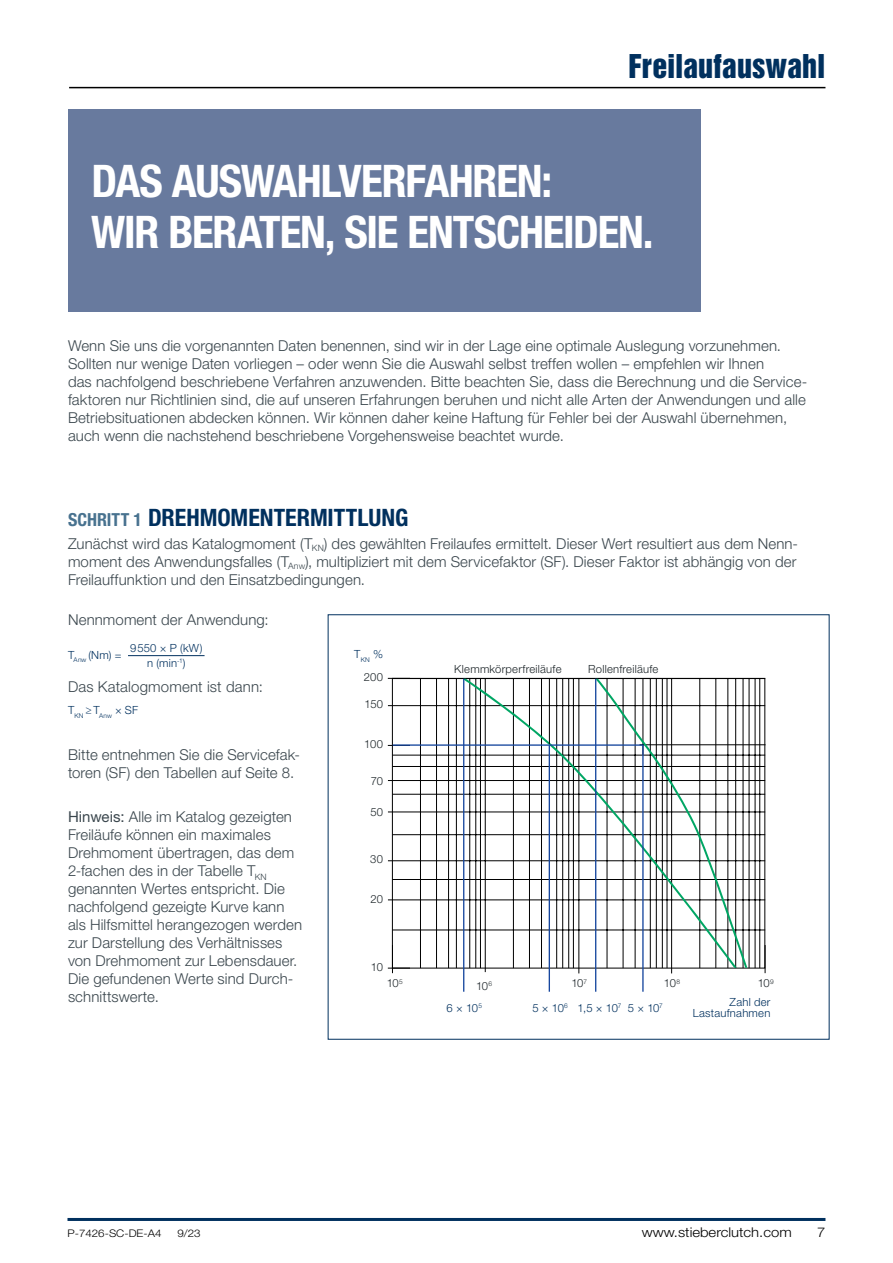
<style>
.page{position:relative;width:893px;height:1263px;background:#fff}
.page>*{position:absolute;margin:0;border:0;box-sizing:border-box;transform-origin:0 0}
.Headline_Big{font:700 condensed 45px "Helvetica Neue LT Std";letter-spacing:-.025em;color:#fff}
.t1{font:30px "Helvetica Inserat LT Std";color:#00305e}
.t2{font:700 condensed 24px "Helvetica Neue LT Std";color:#00305e}
.Fließtext_Schwarz{font:300 15px/18px "Helvetica Neue LT Std";letter-spacing:.005em;color:#3a464d}
.t3{font:300 13.5px "Helvetica Neue LT Std";color:#000;scale:1.1 1}
.Bildtext_Blau{font:300 11.25px "Helvetica Neue LT Std";letter-spacing:.02em;color:#00305e}
.Bildtext_Blau-2{font:300 11.25px "Helvetica Neue LT Std";letter-spacing:.02em;color:#1d2529}
.Bildtext_Grau{font:300 11.25px "Helvetica Neue LT Std";letter-spacing:-.025em;color:#1d2529}
.t4{font:300 10.5px "Helvetica Neue LT Std";color:#000;scale:1.1 1}
.s1{font-size:18px;color:#48728f}
.s2{font-weight:400}
</style>
<div class="page">
<hr style="left:69px;top:87px;width:756px;height:1px;background:#000">
<div style="left:68px;top:109px;width:632px;height:203px;background:#687a9e"></div>
<div style="left:392px;top:678px;width:373px;height:290px;background:#fff;border:1px solid #000"></div>
<hr style="left:420px;top:678px;width:1px;height:290px;background:#000">
<hr style="left:436px;top:678px;width:1px;height:290px;background:#000">
<hr style="left:448px;top:678px;width:1px;height:290px;background:#000">
<hr style="left:456px;top:678px;width:1px;height:290px;background:#000">
<hr style="left:485px;top:679px;width:1px;height:293px;background:#000">
<hr style="left:579px;top:679px;width:1px;height:294px;background:#000">
<hr style="left:749px;top:678px;width:1px;height:290px;background:#000">
<hr style="left:755px;top:678px;width:1px;height:290px;background:#000">
<hr style="left:759px;top:678px;width:1px;height:290px;background:#000">
<hr style="left:671px;top:679px;width:1px;height:294px;background:#000">
<hr style="left:392px;top:930px;width:373px;height:1px;background:#000">
<hr style="left:388px;top:900px;width:377px;height:1px;background:#000">
<hr style="left:392px;top:879px;width:373px;height:1px;background:#000">
<hr style="left:388px;top:860px;width:377px;height:1px;background:#000">
<hr style="left:392px;top:834px;width:373px;height:1px;background:#000">
<hr style="left:388px;top:812px;width:377px;height:1px;background:#000">
<hr style="left:392px;top:794px;width:373px;height:1px;background:#000">
<hr style="left:388px;top:780px;width:377px;height:1px;background:#000">
<hr style="left:392px;top:766px;width:373px;height:1px;background:#000">
<hr style="left:392px;top:755px;width:373px;height:1px;background:#000">
<hr style="left:388px;top:705px;width:377px;height:1px;background:#000">
<hr style="left:392px;top:678px;width:373px;height:1px;background:#000">
<svg style="left:464px;top:679px;width:131px;height:289px"></svg>
<hr style="left:639px;top:744px;width:126px;height:1px;background:#000">
<hr style="left:549px;top:678px;width:1px;height:66px;background:#000">
<svg style="left:596px;top:679px;width:151px;height:289px"></svg>
<svg style="left:765px;top:945px;width:1px;height:28px"></svg>
<svg style="left:388px;top:945px;width:22px;height:28px"></svg>
<hr style="left:463px;top:679px;width:1px;height:313px;background:#17479e">
<hr style="left:549px;top:745px;width:1px;height:247px;background:#17479e">
<hr style="left:595px;top:679px;width:1px;height:313px;background:#17479e">
<hr style="left:642px;top:745px;width:2px;height:247px;background:#17479e">
<hr style="left:393px;top:744px;width:250px;height:2px;background:#17479e">
<hr style="left:68px;top:1218px;width:757px;height:3px;background:#00305e">
<hr style="left:128px;top:655px;width:77px;height:1px;background:#00305e">
<p class="t1" style="left:628px;top:48px;width:199px">Freilaufauswahl</p>
<p class="Headline_Big" style="left:91px;top:154px;width:462px">DAS AUSWAHLVERFAHREN:</p>
<p class="Headline_Big" style="left:91px;top:205px;width:564px">WIR BERATEN, SIE ENTSCHEIDEN.</p>
<p class="Fließtext_Schwarz" style="left:68px;top:336px;width:739px">Wenn Sie uns die vorgenannten Daten benennen, sind wir in der Lage eine optimale Auslegung vorzunehmen.<br>Sollten nur wenige Daten vorliegen – oder wenn Sie die Auswahl selbst treffen wollen – empfehlen wir Ihnen<br>das nachfolgend beschriebene Verfahren anzuwenden. Bitte beachten Sie, dass die Berechnung und die Service&shy;faktoren nur Richtlinien sind, die auf unseren Erfahrungen beruhen und nicht alle Arten der Anwendungen und alle Betriebsituationen abdecken können. Wir können daher keine Haftung für Fehler bei der Auswahl übernehmen, auch wenn die nachstehend beschriebene Vorgehensweise beachtet wurde.</p>
<p class="t2" style="left:68px;top:503px;width:342px"><span class="s1">SCHRITT 1</span> DREHMOMENTERMITTLUNG</p>
<p class="Fließtext_Schwarz" style="left:68px;top:534px;width:732px;text-align:justify">Zunächst wird das Katalogmoment (T<sub>KN</sub>) des gewählten Freilaufes ermittelt. Dieser Wert resultiert aus dem Nenn&shy;moment des Anwendungsfalles (T<sub>Anw</sub>), multipliziert mit dem Servicefaktor (SF). Dieser Faktor ist abhängig von der Freilauffunktion und den Einsatzbedingungen.</p>
<p class="Fließtext_Schwarz" style="left:68px;top:610px;width:202px">Nennmoment der Anwendung:</p>
<p class="Bildtext_Blau" style="left:68px;top:648px;width:55px">T<sub>Anw</sub> (Nm) =</p>
<p class="Bildtext_Blau" style="left:130px;top:641px;width:74px">9550 × P (kW)</p>
<p class="Bildtext_Blau" style="left:147px;top:656px;width:40px">n (min<sup>-1</sup>)</p>
<p class="Fließtext_Schwarz" style="left:68px;top:678px;width:196px">Das Katalogmoment ist dann:</p>
<p class="Bildtext_Blau" style="left:68px;top:703px;width:72px">T<sub>KN</sub> ≥ T<sub>Anw</sub> × SF</p>
<p class="Fließtext_Schwarz" style="left:68px;top:745px;width:233px">Bitte entnehmen Sie die Servicefak&shy;toren (SF) den Tabellen auf Seite 8.</p>
<p class="Fließtext_Schwarz" style="left:68px;top:807px;width:236px"><span class="s2">Hinweis:</span> Alle im Katalog gezeigten<br>Freiläufe können ein maximales<br>Drehmoment übertragen, das dem<br>2-fachen des in der Tabelle T<sub>KN </sub>genannten Wertes entspricht. Die nachfolgend gezeigte Kurve kann als Hilfsmittel herangezogen werden zur Darstellung des Verhältnisses von Drehmoment zur Lebensdauer.<br>Die gefundenen Werte sind Durch&shy;schnittswerte.</p>
<p class="Bildtext_Blau" style="left:354px;top:647px;width:30px">T<sub>KN</sub> %</p>
<p class="Bildtext_Grau" style="left:364px;top:670px;width:21px">200</p>
<p class="Bildtext_Grau" style="left:365px;top:697px;width:20px">150</p>
<p class="Bildtext_Grau" style="left:364px;top:737px;width:20px">100</p>
<p class="Bildtext_Grau" style="left:371px;top:774px;width:14px">70</p>
<p class="Bildtext_Grau" style="left:370px;top:805px;width:14px">50</p>
<p class="Bildtext_Grau" style="left:370px;top:852px;width:14px">30</p>
<p class="Bildtext_Grau" style="left:370px;top:892px;width:14px">20</p>
<p class="Bildtext_Blau-2" style="left:454px;top:662px;width:109px">Klemmkörperfreiläufe</p>
<p class="Bildtext_Blau-2" style="left:588px;top:662px;width:72px">Rollenfreiläufe</p>
<p class="Bildtext_Grau" style="left:371px;top:960px;width:14px">10</p>
<p class="Bildtext_Grau" style="left:387px;top:976px;width:18px">10<sup>5</sup></p>
<p class="Bildtext_Grau" style="left:571px;top:976px;width:17px">10<sup>7</sup></p>
<p class="Bildtext_Grau" style="left:664px;top:976px;width:18px">10<sup>8</sup></p>
<p class="Bildtext_Grau" style="left:758px;top:976px;width:18px">10<sup>9</sup></p>
<p class="Bildtext_Blau" style="left:628px;top:1001px;width:37px">5 × 10<sup>7</sup></p>
<p class="Bildtext_Grau" style="left:476px;top:979px;width:18px">10<sup>6</sup></p>
<p class="Bildtext_Blau" style="left:730px;top:995px;width:42px">Zahl der</p>
<p class="Bildtext_Blau" style="left:693px;top:1006px;width:79px">Lastaufnahmen</p>
<p class="Bildtext_Blau" style="left:532px;top:1001px;width:37px">5 × 10<sup>6</sup></p>
<p class="Bildtext_Blau" style="left:447px;top:1001px;width:37px">6 × 10<sup>5</sup></p>
<p class="Bildtext_Blau" style="left:578px;top:1001px;width:45px">1,5 × 10<sup>7</sup></p>
<p class="t4" style="left:68px;top:1226px;width:87px">P-7426-SC-DE-A4</p>
<p class="t4" style="left:177px;top:1226px;width:23px">9/23</p>
<p class="t3" style="left:642px;top:1223px;width:138px">www.stieberclutch.com</p>
<p class="t3" style="left:817px;top:1223px;width:9px">7</p>
</div>
